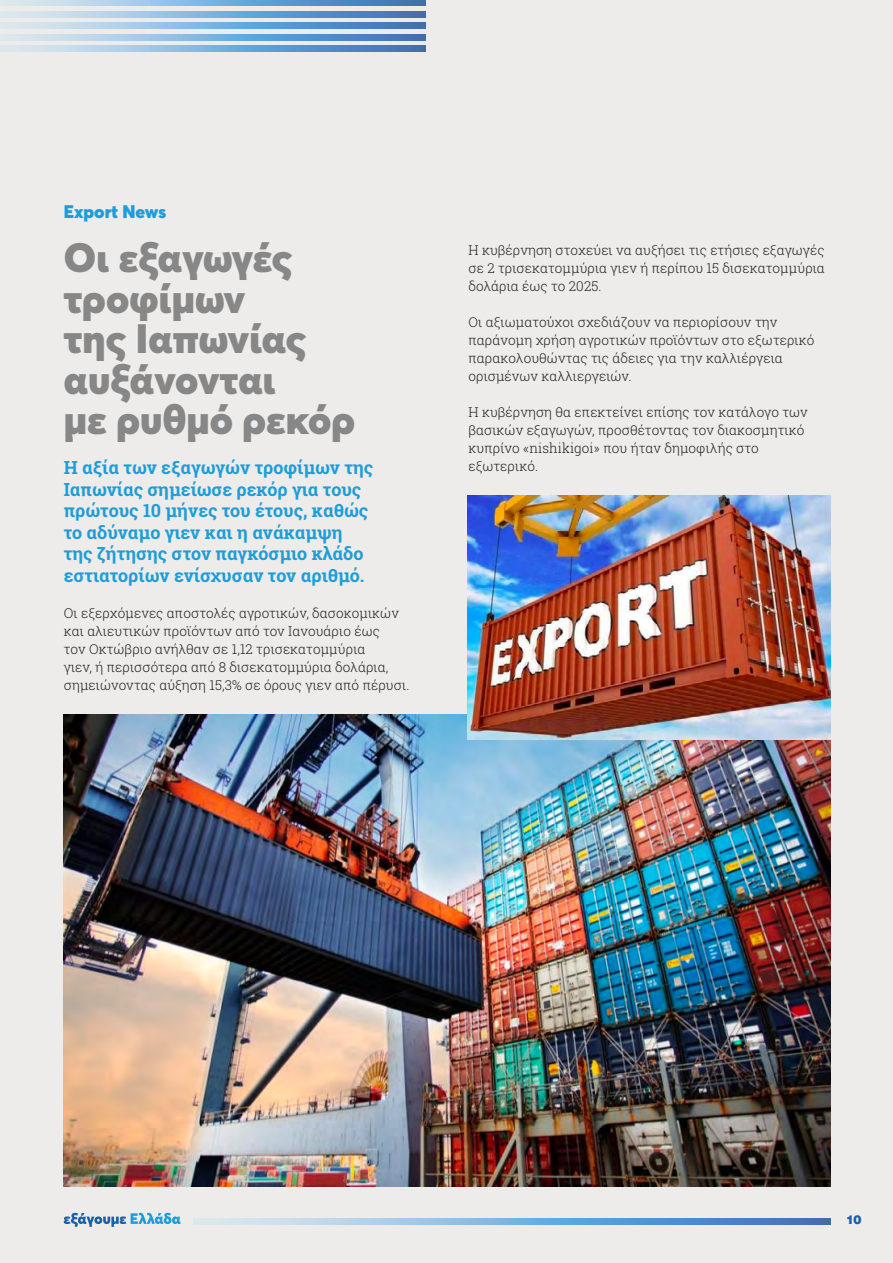
<style>
.page{position:relative;width:893px;height:1263px;background:#edeceb}
.page>*{position:absolute;margin:0;border:0;box-sizing:border-box;transform-origin:0 0}
.t1{font:900 40.5px/40.5px "Averta";letter-spacing:.005em;color:#888787}
.t2{font:700 18px/21.6px "Roboto Slab";letter-spacing:-.005em;color:#1e9dd8}
.t3{font:900 18px "Averta";color:#1e9dd8}
.t4{font:300 13.5px/18px "Roboto Slab";letter-spacing:.005em;color:#231f20}
.t5{font:900 12px "UB Helvetica";color:#1b5fa9}
</style>
<div class="page">
<svg style="left:0;top:0;width:426px;height:6px;background:#83b0d9"></svg>
<svg style="left:0;top:23px;width:426px;height:6px;background:#83b0d9"></svg>
<svg style="left:0;top:46px;width:426px;height:5px;background:#83b0d9"></svg>
<svg style="left:0;top:11px;width:426px;height:6px;background:#83b0d9"></svg>
<svg style="left:0;top:34px;width:426px;height:6px;background:#83b0d9"></svg>
<svg style="left:64px;top:1213px;width:117px;height:14px"></svg>
<svg style="left:194px;top:1219px;width:637px;height:5px;background:#83b0d9"></svg>
<img style="left:64px;top:714px;width:767px;height:472px">
<img style="left:468px;top:495px;width:362px;height:245px">
<h2 class="t3" style="left:64px;top:200px;width:104px">Export News</h2>
<h1 class="t1" style="left:64px;top:237px;width:293px">Οι εξαγωγές τροφίμων<br>της Ιαπωνίας αυξάνονται<br>με ρυθμό ρεκόρ</h1>
<h2 class="t2" style="left:64px;top:456px;width:311px">Η αξία των εξαγωγών τροφίμων της<br>Ιαπωνίας σημείωσε ρεκόρ για τους πρώτους 10 μήνες του έτους, καθώς το αδύναμο γιεν και η ανάκαμψη της ζήτησης στον παγκόσμιο κλάδο εστιατορίων ενίσχυσαν τον αριθμό.</h2>
<p class="t4" style="left:64px;top:604px;width:347px">Οι εξερχόμενες αποστολές αγροτικών, δασοκομικών και αλιευτικών προϊόντων από τον Ιανουάριο έως<br>τον Οκτώβριο ανήλθαν σε 1,12 τρισεκατομμύρια<br>γιεν, ή περισσότερα από 8 δισεκατομμύρια δολάρια, σημειώνοντας αύξηση 15,3% σε όρους γιεν από πέρυσι.</p>
<p class="t4" style="left:468px;top:241px;width:358px;text-align:justify">Η κυβέρνηση στοχεύει να αυξήσει τις ετήσιες εξαγωγές σε 2 τρισεκατομμύρια γιεν ή περίπου 15 δισεκατομμύρια δολάρια έως το 2025.</p>
<p class="t4" style="left:468px;top:313px;width:347px">Οι αξιωματούχοι σχεδιάζουν να περιορίσουν την παράνομη χρήση αγροτικών προϊόντων στο εξωτερικό παρακολουθώντας τις άδειες για την καλλιέργεια ορισμένων καλλιεργειών.</p>
<p class="t4" style="left:468px;top:403px;width:341px">Η κυβέρνηση θα επεκτείνει επίσης τον κατάλογο των βασικών εξαγωγών, προσθέτοντας τον διακοσμητικό κυπρίνο «nishikigoi» που ήταν δημοφιλής στο εξωτερικό.</p>
<p class="t5" style="left:846px;top:1212px;width:17px">10</p>
</div>
